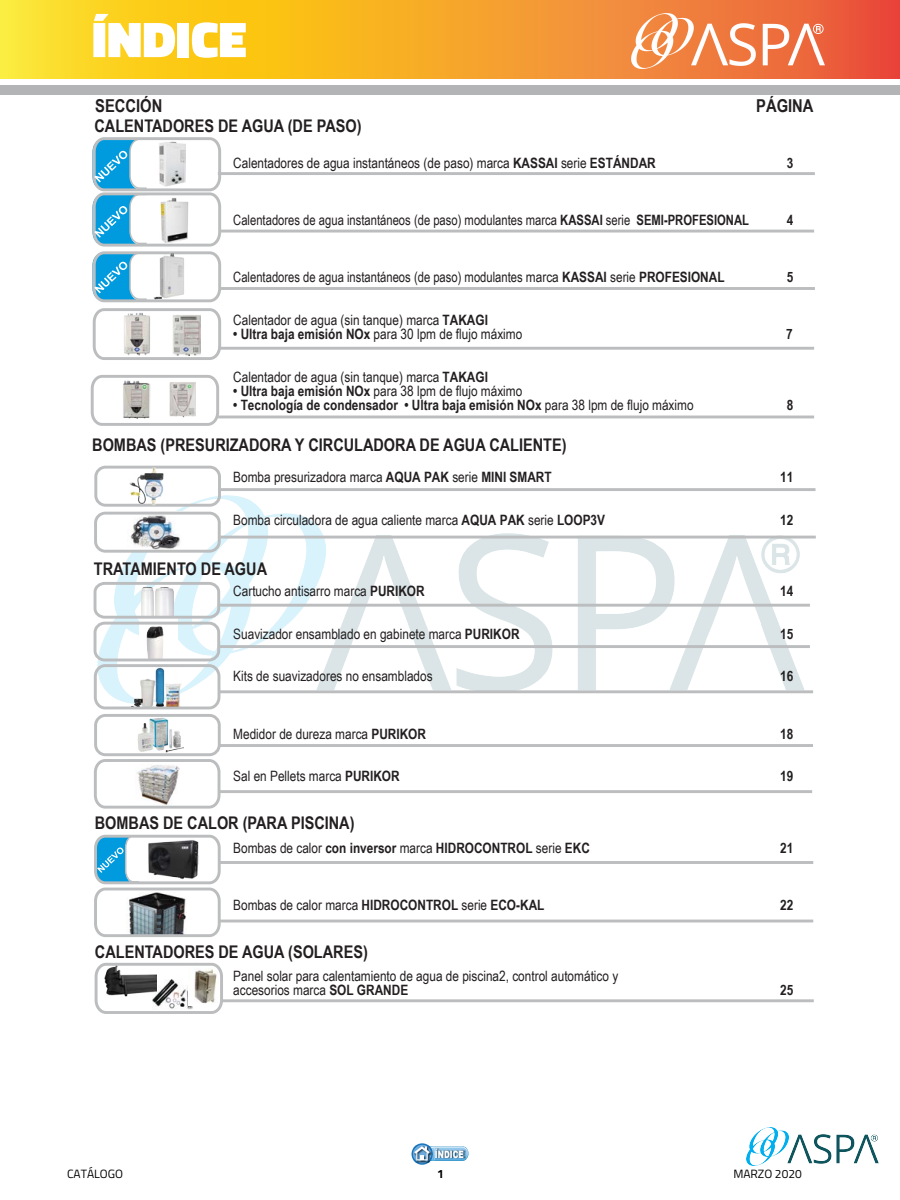
<style>
.page{position:relative;width:900px;height:1200px;background:#fff}
.page>*{position:absolute;margin:0;border:0;box-sizing:border-box;transform-origin:0 0}
.t1{font:900 50.85px "Titillium Web";color:#fff}
.t2{font:700 17.7px "Arial Narrow";color:#231f20}
.t3{font:700 17.4px "Arial Narrow";color:#231f20}
.t4{font:14.25px/14.2px "Arial Narrow";color:#231f20}
.t5{font:14.25px "Arial Narrow";color:#231f20;scale:.96 1}
.t6{font:700 14.25px "Arial Narrow";color:#231f20}
.t7{font:12px "Titillium Web";color:#000}
.t8{font:700 12px "Titillium Web";color:#000}
.t9{font:900 10.05px "Arial";color:#fff;scale:.74 1}
.s1{font-weight:700}
.s2{font-weight:400}
</style>
<div class="page">
<img style="left:97px;top:496px;width:703px;height:207px">
<img style="left:746px;top:1127px;width:133px;height:39px">
<svg style="left:412px;top:1143px;width:57px;height:22px"></svg>
<svg style="left:414px;top:1146px;width:54px;height:14px"></svg>
<svg style="left:0;top:0;width:900px;height:79px;background:#f6aa29"></svg>
<div style="left:0;top:85px;width:900px;height:9px;background:#b2b4b6"></div>
<img style="left:127px;top:538px;width:58px;height:11px">
<img style="left:142px;top:610px;width:11px;height:5px">
<img style="left:156px;top:610px;width:17px;height:5px">
<svg style="left:139px;top:619px;width:39px;height:32px"></svg>
<img style="left:144px;top:626px;width:21px;height:36px">
<div style="left:141px;top:662px;width:28px;height:12px;background:#fff"></div>
<div style="left:94px;top:466px;width:127px;height:41px;border:3px solid #bbbdbf;border-radius:10px"></div>
<hr style="left:220px;top:536px;width:596px;height:3px;background:#bbbdbf">
<hr style="left:218px;top:172px;width:597px;height:3px;background:#bbbdbf">
<hr style="left:220px;top:230px;width:594px;height:3px;background:#bbbdbf">
<hr style="left:219px;top:287px;width:596px;height:3px;background:#bbbdbf">
<hr style="left:219px;top:488px;width:597px;height:3px;background:#bbbdbf">
<img style="left:129px;top:467px;width:37px;height:40px">
<img style="left:128px;top:668px;width:54px;height:37px">
<img style="left:139px;top:718px;width:35px;height:34px">
<div style="left:94px;top:512px;width:127px;height:41px;border:3px solid #bbbdbf;border-radius:10px"></div>
<div style="left:94px;top:622px;width:126px;height:39px;border:3px solid #bbbdbf;border-radius:10px"></div>
<div style="left:94px;top:582px;width:126px;height:37px;border:3px solid #bbbdbf;border-radius:9px"></div>
<div style="left:94px;top:664px;width:126px;height:45px;border:3px solid #bbbdbf;border-radius:10px"></div>
<div style="left:94px;top:714px;width:127px;height:42px;border:3px solid #bbbdbf;border-radius:10px"></div>
<svg style="left:94px;top:759px;width:127px;height:50px"></svg>
<svg style="left:94px;top:834px;width:127px;height:103px"></svg>
<svg style="left:94px;top:962px;width:129px;height:52px"></svg>
<img style="left:146px;top:839px;width:54px;height:41px">
<svg style="left:92px;top:137px;width:131px;height:223px"></svg>
<svg style="left:90px;top:375px;width:127px;height:51px"></svg>
<svg style="left:136px;top:154px;width:87px;height:24px"></svg>
<svg style="left:135px;top:206px;width:679px;height:26px"></svg>
<svg style="left:136px;top:267px;width:87px;height:25px"></svg>
<svg style="left:135px;top:310px;width:679px;height:40px"></svg>
<svg style="left:129px;top:471px;width:92px;height:23px"></svg>
<svg style="left:124px;top:586px;width:686px;height:24px"></svg>
<svg style="left:150px;top:626px;width:660px;height:24px"></svg>
<svg style="left:115px;top:670px;width:698px;height:28px"></svg>
<svg style="left:138px;top:728px;width:675px;height:22px"></svg>
<svg style="left:119px;top:771px;width:694px;height:23px"></svg>
<svg style="left:124px;top:840px;width:690px;height:38px"></svg>
<svg style="left:121px;top:897px;width:693px;height:30px"></svg>
<svg style="left:119px;top:978px;width:695px;height:32px"></svg>
<svg style="left:130px;top:380px;width:684px;height:42px"></svg>
<svg style="left:112px;top:510px;width:703px;height:28px"></svg>
<img style="left:631px;top:14px;width:193px;height:54px">
<p class="t1" style="left:92px;top:2px;width:156px">ÍNDICE</p>
<p class="t2" style="left:95px;top:92px;width:69px">SECCIÓN</p>
<p class="t2" style="left:756px;top:92px;width:59px">PÁGINA</p>
<p class="t3" style="left:94px;top:113px;width:269px">CALENTADORES DE AGUA (DE PASO)</p>
<p class="t4" style="left:233px;top:155px;width:424px">Calentadores de agua instantáneos (de paso) marca <span class="s1">KASSAI</span> serie <span class="s1">ESTÁNDAR</span></p>
<p class="t6" style="left:787px;top:152px;width:8px">3</p>
<p class="t5" style="left:233px;top:209px;width:539px">Calentadores de agua instantáneos (de paso) modulantes marca <span class="s1">KASSAI</span> serie <span class="s1">SEMI-PROFESIONAL</span></p>
<p class="t6" style="left:787px;top:209px;width:8px">4</p>
<p class="t5" style="left:233px;top:267px;width:513px">Calentadores de agua instantáneos (de paso) modulantes marca <span class="s1">KASSAI</span> serie <span class="s1">PROFESIONAL</span></p>
<p class="t6" style="left:787px;top:266px;width:8px">5</p>
<p class="t4" style="left:233px;top:312px;width:256px">Calentador de agua (sin tanque) marca <span class="s1">TAKAGI</span></p>
<p class="t4" style="left:233px;top:326px;width:291px"><span class="s1">• Ultra baja emisión NOx</span> para 30 lpm de flujo máximo</p>
<p class="t6" style="left:786px;top:323px;width:8px">7</p>
<p class="t4" style="left:233px;top:369px;width:256px">Calentador de agua (sin tanque) marca <span class="s1">TAKAGI</span></p>
<p class="t4" style="left:233px;top:383px;width:291px"><span class="s1">• Ultra baja emisión NOx</span> para 38 lpm de flujo máximo</p>
<p class="t6" style="left:233px;top:395px;width:462px">• Tecnología de condensador • Ultra baja emisión NOx <span class="s2">para 38 lpm de flujo máximo</span></p>
<p class="t6" style="left:787px;top:395px;width:8px">8</p>
<p class="t3" style="left:92px;top:432px;width:476px">BOMBAS (PRESURIZADORA Y CIRCULADORA DE AGUA CALIENTE)</p>
<p class="t4" style="left:233px;top:469px;width:320px">Bomba presurizadora marca <span class="s1">AQUA PAK</span> serie <span class="s1">MINI SMART</span></p>
<p class="t6" style="left:780px;top:466px;width:15px">11</p>
<p class="t4" style="left:233px;top:512px;width:373px">Bomba circuladora de agua caliente marca <span class="s1">AQUA PAK</span> serie <span class="s1">LOOP3V</span></p>
<p class="t6" style="left:780px;top:509px;width:15px">12</p>
<p class="t3" style="left:94px;top:556px;width:175px">TRATAMIENTO DE AGUA</p>
<p class="t4" style="left:233px;top:583px;width:193px">Cartucho antisarro marca <span class="s1">PURIKOR</span></p>
<p class="t6" style="left:780px;top:580px;width:15px">14</p>
<p class="t4" style="left:233px;top:626px;width:288px">Suavizador ensamblado en gabinete marca <span class="s1">PURIKOR</span></p>
<p class="t6" style="left:780px;top:623px;width:15px">15</p>
<p class="t4" style="left:233px;top:669px;width:201px">Kits de suavizadores no ensamblados</p>
<p class="t6" style="left:780px;top:666px;width:15px">16</p>
<p class="t4" style="left:233px;top:726px;width:194px">Medidor de dureza marca <span class="s1">PURIKOR</span></p>
<p class="t6" style="left:780px;top:723px;width:15px">18</p>
<p class="t4" style="left:233px;top:769px;width:168px">Sal en Pellets marca <span class="s1">PURIKOR</span></p>
<p class="t6" style="left:780px;top:766px;width:15px">19</p>
<p class="t3" style="left:95px;top:810px;width:261px">BOMBAS DE CALOR (PARA PISCINA)</p>
<p class="t6" style="left:233px;top:837px;width:358px"><span class="s2">Bombas de calor</span> con inversor <span class="s2">marca</span> HIDROCONTROL <span class="s2">serie</span> EKC</p>
<p class="t6" style="left:780px;top:837px;width:15px">21</p>
<p class="t4" style="left:233px;top:897px;width:313px">Bombas de calor marca <span class="s1">HIDROCONTROL</span> serie <span class="s1">ECO-KAL</span></p>
<p class="t6" style="left:780px;top:894px;width:15px">22</p>
<p class="t3" style="left:95px;top:938px;width:274px">CALENTADORES DE AGUA (SOLARES)</p>
<p class="t4" style="left:233px;top:968px;width:387px">Panel solar para calentamiento de agua de piscina2, control automático y accesorios marca <span class="s1">SOL GRANDE</span></p>
<p class="t9" style="left:435px;top:1147px;width:41px">ÍNDICE</p>
<p class="t6" style="left:780px;top:980px;width:15px">25</p>
<p class="t8" style="left:437px;top:1164px;width:8px">1</p>
<p class="t7" style="left:733px;top:1165px;width:70px">MARZO 2020</p>
</div>
